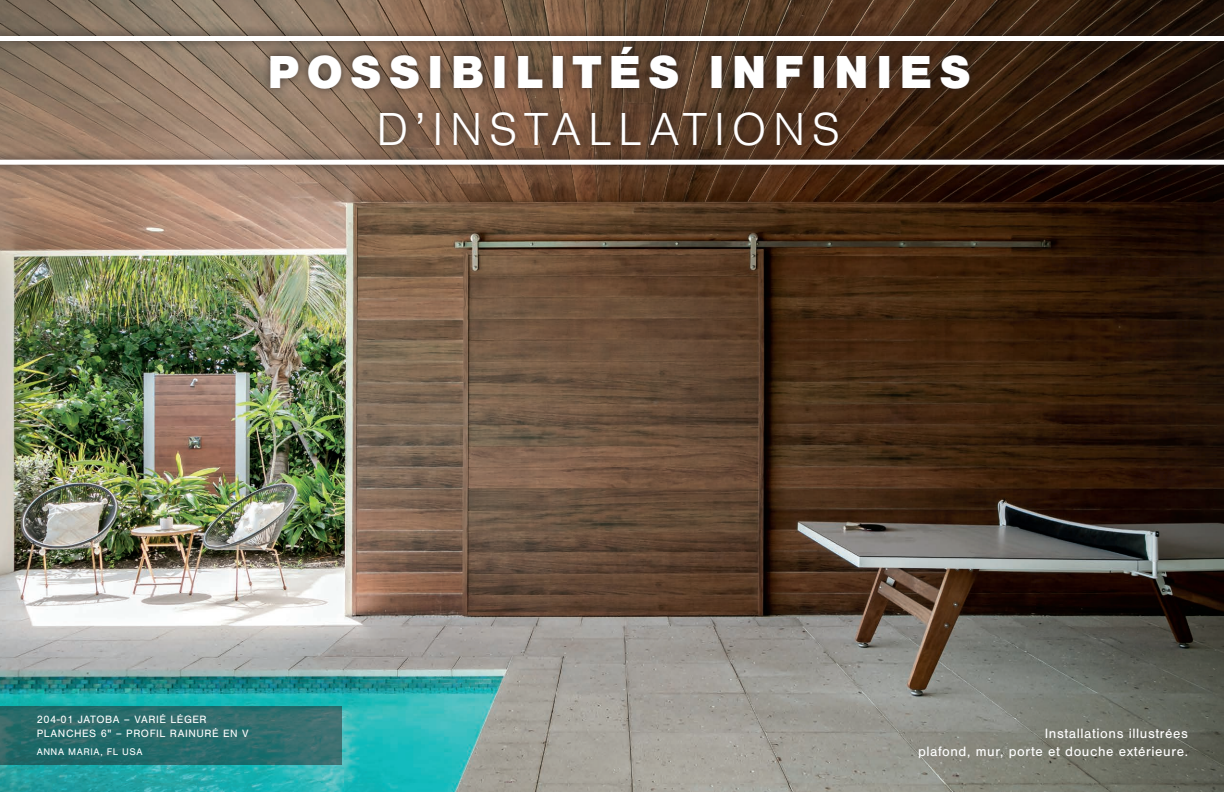
<style>
.page{position:relative;width:1224px;height:792px;background:#fff}
.page>*{position:absolute;margin:0;border:0;box-sizing:border-box;transform-origin:0 0}
.Sous-titre{font:900 48px/57.6px "Nimbus San";letter-spacing:.145em;color:#fff;text-align:center}
.t1{font:14px "Nimbus San";letter-spacing:.04em;color:#fff}
.t2{font:11px "Nimbus San";letter-spacing:.05em;color:#fff}
.t3{font:10px "Nimbus San";letter-spacing:.05em;color:#fff}
.s1{font-weight:300}
</style>
<div class="page">
<img style="left:0;top:0;width:1224px;height:792px">
<svg style="left:0;top:706px;width:342px;height:58px;background:#2b6b6b"></svg>
<div style="left:0;top:26px;width:1224px;height:149px;background:#231f20;opacity:.8"></div>
<svg style="left:0;top:36px;width:1224px;height:129px;background:#6d5747"></svg>
<p class="Sous-titre" style="left:268px;top:43px;width:705px">POSSIBILITÉS INFINIES<br><span class="s1">D’INSTALLATIONS</span></p>
<p class="t2" style="left:37px;top:714px;width:171px">204-01 JATOBA – VARIÉ LÉGER</p>
<p class="t2" style="left:37px;top:728px;width:213px">PLANCHES 6" – PROFIL RAINURÉ EN V</p>
<p class="t3" style="left:37px;top:747px;width:107px">ANNA MARIA, FL USA</p>
<p class="t1" style="left:1045px;top:726px;width:145px">Installations illustrées</p>
<p class="t1" style="left:918px;top:744px;width:271px">plafond, mur, porte et douche extérieure.</p>
</div>
